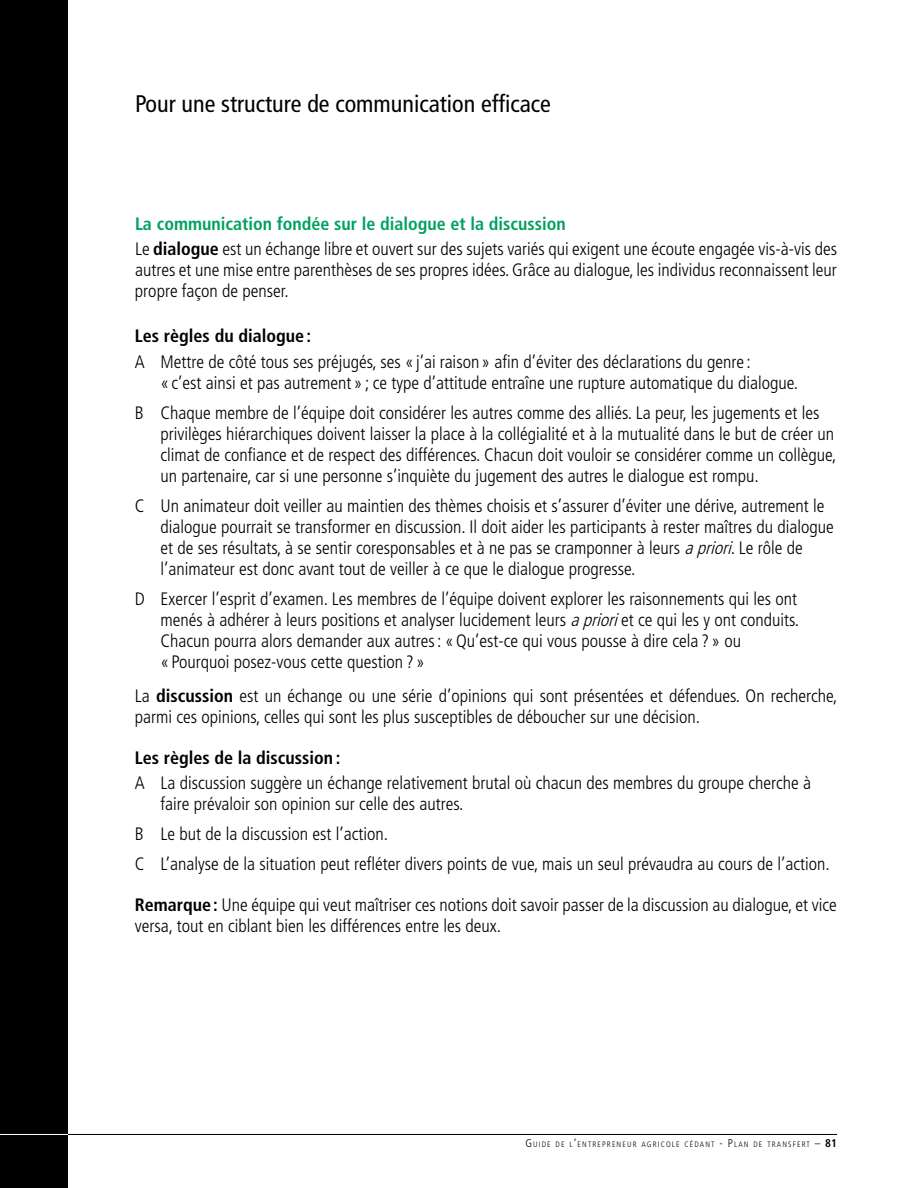
<style>
.page{position:relative;width:918px;height:1188px;background:#fff}
.page>*{position:absolute;margin:0;border:0;box-sizing:border-box;transform-origin:0 0}
.t1{font:condensed 24px "Frutiger";color:#000}
.t2{font:300 condensed 18px/21px "Frutiger";color:#000}
.t3{font:700 condensed 18px "Frutiger";color:#000}
.t4{font:300 condensed 7.8px "Frutiger";letter-spacing:.145em;color:#000}
.s1{font-weight:700;color:#00a160}
.s2{font-weight:700}
.s3{font-style:italic}
.s4{font-size:11.25px}
.s5{font-weight:700;font-size:11.25px}
</style>
<div class="page">
<div style="left:0;top:0;width:68px;height:1188px;background:#000"></div>
<hr style="left:0;top:1134px;width:69px;height:1px;background:#fff">
<hr style="left:68px;top:1134px;width:769px;height:1px;background:#000">
<h1 class="t1" style="left:135px;top:90px;width:417px">Pour une structure de communication efficace</h1>
<p class="t2" style="left:135px;top:211px;width:704px;line-height:25.5px"><span class="s1">La communication fondée sur le dialogue et la discussion<br></span>Le <span class="s2">dialogue</span> est un échange libre et ouvert sur des sujets variés qui exigent une écoute engagée vis-à-vis des</p>
<p class="t2" style="left:135px;top:260px;width:704px">autres et une mise entre parenthèses de ses propres idées. Grâce au dialogue, les individus reconnaissent leur propre façon de penser.</p>
<p class="t3" style="left:135px;top:325px;width:178px">Les règles du dialogue :</p>
<p class="t2" style="left:160px;top:351px;width:639px;text-indent:-26px">A Mettre de côté tous ses préjugés, ses « j’ai raison » afin d’éviter des déclarations du genre :<br>« c’est ainsi et pas autrement » ; ce type d’attitude entraîne une rupture automatique du dialogue.</p>
<p class="t2" style="left:160px;top:402px;width:678px;text-indent:-25px">B Chaque membre de l’équipe doit considérer les autres comme des alliés. La peur, les jugements et les privilèges hiérarchiques doivent laisser la place à la collégialité et à la mutualité dans le but de créer un climat de confiance et de respect des différences. Chacun doit vouloir se considérer comme un collègue, un partenaire, car si une personne s’inquiète du jugement des autres le dialogue est rompu.</p>
<p class="t2" style="left:160px;top:495px;width:675px;text-indent:-25px">C Un animateur doit veiller au maintien des thèmes choisis et s’assurer d’éviter une dérive, autrement le dialogue pourrait se transformer en discussion. Il doit aider les participants à rester maîtres du dialogue et de ses résultats, à se sentir coresponsables et à ne pas se cramponner à leurs <span class="s3">apriori</span>. Le rôle de l’animateur est donc avant tout de veiller à ce que le dialogue progresse.</p>
<p class="t2" style="left:160px;top:588px;width:640px;text-indent:-26px">D Exercer l’esprit d’examen. Les membres de l’équipe doivent explorer les raisonnements qui les ont menés à adhérer à leurs positions et analyser lucidement leurs <span class="s3">apriori</span>et ce qui les y ont conduits.<br>Chacun pourra alors demander aux autres: «Qu’est-ce qui vous pousse à dire cela ? » ou<br>« Pourquoi posez-vous cette question ? »</p>
<p class="t2" style="left:135px;top:686px;width:704px">La <span class="s2">discussion</span> est un échange ou une série d’opinions qui sont présentées et défendues. On recherche, parmi ces opinions, celles qui sont les plus susceptibles de déboucher sur une décision.</p>
<p class="t3" style="left:135px;top:747px;width:207px">Les règles de la discussion :</p>
<p class="t2" style="left:160px;top:773px;width:652px;text-indent:-26px">A La discussion suggère un échange relativement brutal où chacun des membres du groupe cherche à faire prévaloir son opinion sur celle des autres.</p>
<p class="t2" style="left:135px;top:819px;width:696px;line-height:30px">B Le but de la discussion est l’action.<br>C L’analyse de la situation peut refléter divers points de vue, mais un seul prévaudra au cours de l’action.</p>
<p class="t2" style="left:135px;top:894px;width:703px"><span class="s2">Remarque:</span> Une équipe qui veut maîtriser ces notions doit savoir passer de la discussion au dialogue, et vice versa, tout en ciblant bien les différences entre les deux.</p>
<p class="t4" style="left:525px;top:1140px;width:313px"><span class="s4">G</span>UIDE DE L<span class="s4">’</span>ENTREPRENEUR AGRICOLE CÉDANT <span class="s4">- P</span>LAN DE TRANSFERT <span class="s4">–</span> <span class="s5">81</span></p>
</div>
